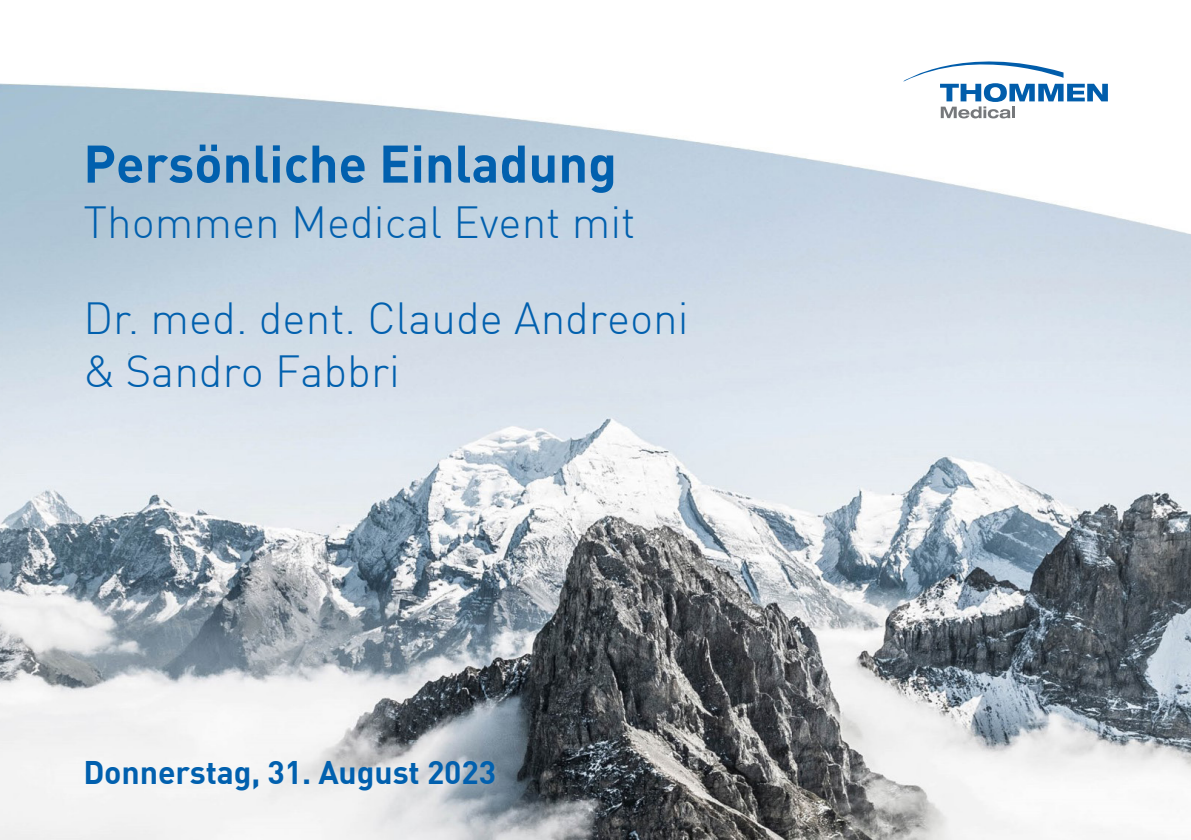
<style>
.page{position:relative;width:1191px;height:840px;background:#fff}
.page>*{position:absolute;margin:0;border:0;box-sizing:border-box;transform-origin:0 0}
.t1{font:700 52px "DIN Pro";color:#0160ae}
.t2{font:300 44px/96px "DIN Offc";color:#0160ae}
.t3{font:700 32px "DIN Offc";letter-spacing:-.005em;color:#0160ae}
</style>
<div class="page">
<img style="left:0;top:84px;width:1191px;height:755px">
<svg style="left:903px;top:61px;width:204px;height:57px"></svg>
<p class="t1" style="left:83px;top:123px;width:535px">Persönliche Einladung</p>
<p class="t2" style="left:83px;top:174px;width:607px">Thommen Medical Event mit<br>Dr. med. dent. Claude Andreoni</p>
<p class="t2" style="left:83px;top:323px;width:318px">&amp; Sandro Fabbri</p>
<p class="t3" style="left:83px;top:751px;width:414px">Donnerstag, 31. August 2023</p>
</div>
